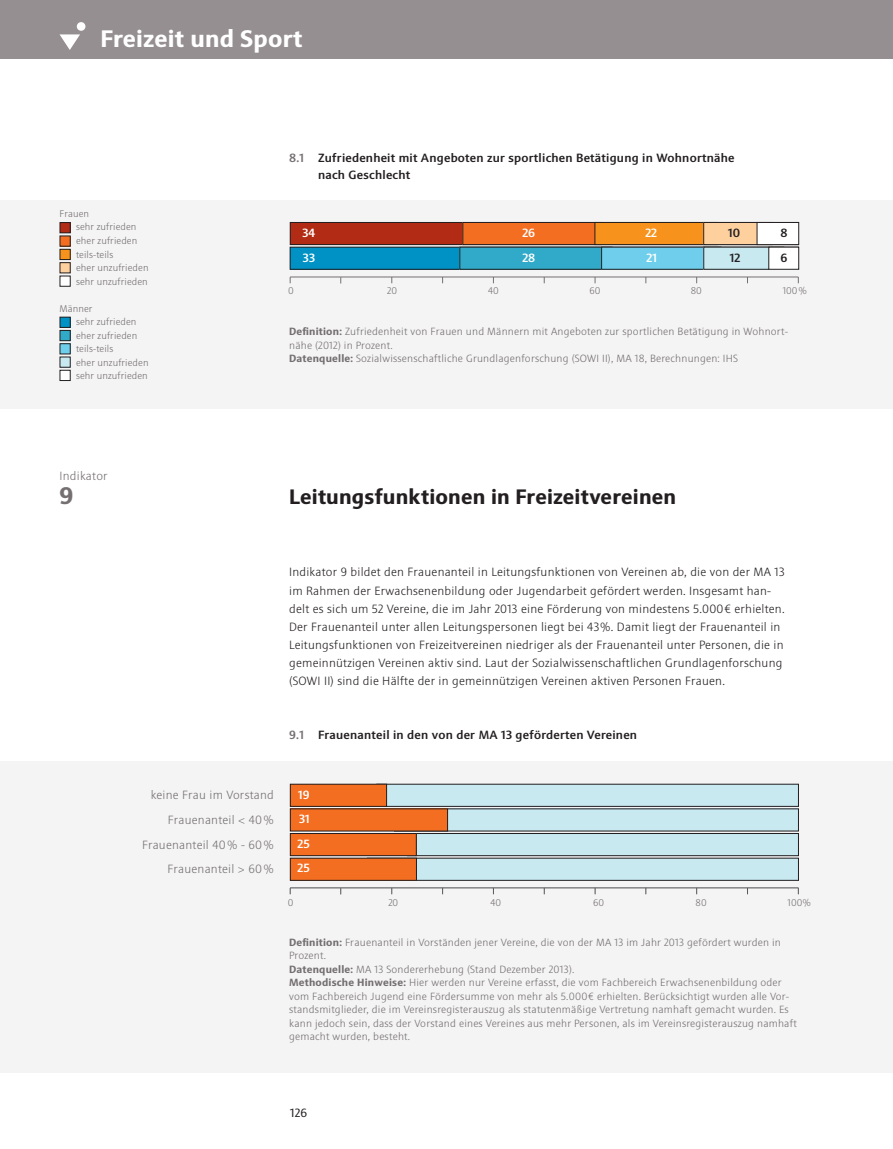
<style>
.page{position:relative;width:893px;height:1149px;background:#fff}
.page>*{position:absolute;margin:0;border:0;box-sizing:border-box;transform-origin:0 0}
.t1{font:700 24px "Sinova Pro";letter-spacing:.01em;color:#fff}
.t2{font:700 24px "Sinova Pro";color:#756f71}
.t3{font:700 21px "Sinova Pro";letter-spacing:.01em;color:#231f20}
.t4{font:300 12px/18px "Sinova Pro";letter-spacing:.02em;color:#231f20}
.t5{font:500 12px/16.5px "Sinova Pro";letter-spacing:.02em;color:#231f20}
.t6{font:300 12px "Sinova Pro";letter-spacing:.02em;color:#756f71}
.t7{font:500 12px "Sinova Pro";color:#fff}
.t8{font:12px "Sinova Pro";color:#231f20}
.t9{font:300 10.5px/13.5px "Sinova Pro";letter-spacing:.02em;color:#756f71}
.t10{font:300 9.75px/13.5px "Sinova Pro";letter-spacing:.01em;color:#756f71}
.s1{color:#756f71}
.s2{font-weight:700}
</style>
<div class="page">
<div style="left:0;top:200px;width:893px;height:208px;background:#f4f4f4"></div>
<div style="left:0;top:760px;width:893px;height:311px;background:#f4f4f4"></div>
<div style="left:0;top:0;width:893px;height:59px;background:#968f91"></div>
<div style="left:77px;top:22px;width:8px;height:9px;background:#fff;border-radius:50%"></div>
<svg style="left:60px;top:34px;width:20px;height:16px"></svg>
<div style="left:290px;top:247px;width:508px;height:22px;background:#0092c4"></div>
<div style="left:290px;top:247px;width:509px;height:22px;border:1px solid #231f20"></div>
<div style="left:460px;top:247px;width:152px;height:22px;background:#31a9c8"></div>
<div style="left:460px;top:247px;width:152px;height:22px;border:1px solid #231f20"></div>
<div style="left:602px;top:247px;width:119px;height:22px;background:#6eceeb"></div>
<div style="left:704px;top:247px;width:80px;height:22px;background:#c8e9f0"></div>
<hr style="left:290px;top:277px;width:508px;height:1px;background:#756f71">
<div style="left:769px;top:247px;width:30px;height:22px;background:#fff"></div>
<div style="left:290px;top:222px;width:508px;height:22px;background:#b22b14"></div>
<div style="left:290px;top:222px;width:509px;height:23px;border:1px solid #231f20"></div>
<div style="left:463px;top:222px;width:138px;height:22px;background:#f36e21"></div>
<div style="left:463px;top:222px;width:138px;height:23px;border:1px solid #231f20"></div>
<div style="left:595px;top:222px;width:122px;height:22px;background:#f7931d"></div>
<div style="left:595px;top:222px;width:122px;height:23px;border:1px solid #231f20"></div>
<div style="left:704px;top:222px;width:68px;height:22px;background:#fdd09e"></div>
<div style="left:703px;top:222px;width:69px;height:23px;border:1px solid #231f20"></div>
<div style="left:757px;top:222px;width:42px;height:22px;background:#fff"></div>
<div style="left:757px;top:222px;width:42px;height:23px;border:1px solid #231f20"></div>
<div style="left:377px;top:784px;width:421px;height:22px;background:#c8e9f0"></div>
<div style="left:394px;top:808px;width:404px;height:22px;background:#c8e9f0"></div>
<div style="left:408px;top:833px;width:390px;height:22px;background:#c8e9f0"></div>
<div style="left:407px;top:833px;width:392px;height:22px;border:1px solid #231f20"></div>
<div style="left:367px;top:857px;width:431px;height:23px;background:#c8e9f0"></div>
<div style="left:290px;top:784px;width:97px;height:22px;background:#f36e21"></div>
<div style="left:290px;top:808px;width:158px;height:22px;background:#f36e21"></div>
<div style="left:290px;top:833px;width:126px;height:22px;background:#f36e21"></div>
<div style="left:290px;top:833px;width:126px;height:22px;border:1px solid #231f20"></div>
<div style="left:290px;top:857px;width:126px;height:23px;background:#f36e21"></div>
<hr style="left:290px;top:887px;width:508px;height:1px;background:#57585a">
<div style="left:60px;top:222px;width:10px;height:11px;background:#b22b14"></div>
<div style="left:60px;top:222px;width:10px;height:11px;border:1px solid #231f20"></div>
<div style="left:60px;top:236px;width:10px;height:10px;background:#f36e21"></div>
<div style="left:60px;top:249px;width:10px;height:10px;background:#f7931d"></div>
<div style="left:60px;top:249px;width:10px;height:11px;border:1px solid #231f20"></div>
<div style="left:60px;top:317px;width:10px;height:10px;background:#0092c4"></div>
<div style="left:60px;top:317px;width:10px;height:10px;border:1px solid #231f20"></div>
<div style="left:60px;top:330px;width:10px;height:10px;background:#31a9c8"></div>
<div style="left:60px;top:330px;width:10px;height:11px;border:1px solid #231f20"></div>
<div style="left:60px;top:343px;width:10px;height:11px;background:#6eceeb"></div>
<div style="left:60px;top:343px;width:10px;height:11px;border:1px solid #231f20"></div>
<div style="left:60px;top:262px;width:10px;height:11px;background:#fdd09e"></div>
<div style="left:60px;top:262px;width:10px;height:11px;border:1px solid #231f20"></div>
<div style="left:60px;top:276px;width:10px;height:10px;background:#fff"></div>
<div style="left:60px;top:357px;width:10px;height:10px;background:#c8e9f0"></div>
<div style="left:60px;top:370px;width:10px;height:10px;background:#fff"></div>
<div style="left:60px;top:370px;width:10px;height:10px;border:1px solid #231f20"></div>
<h1 class="t1" style="left:100px;top:24px;width:203px">Freizeit und Sport</h1>
<p class="t10" style="left:76px;top:207px;width:74px;text-indent:-16px">Frauen<br>sehr zufrieden eher zufrieden teils-teils<br>eher unzufrieden sehr unzufrieden</p>
<p class="t10" style="left:76px;top:301px;width:74px;text-indent:-16px">Männer<br>sehr zufrieden eher zufrieden teils-teils<br>eher unzufrieden sehr unzufrieden</p>
<p class="t6" style="left:60px;top:469px;width:50px">Indikator</p>
<h1 class="t2" style="left:60px;top:482px;width:15px">9</h1>
<p class="t5" style="left:318px;top:150px;width:418px;text-indent:-29px"><span class="s1">8.1</span> Zufriedenheit mit Angeboten zur sportlichen Betätigung in Wohnortnähe nach Geschlecht</p>
<p class="t7" style="left:302px;top:226px;width:14px">34</p>
<p class="t7" style="left:522px;top:226px;width:14px">26</p>
<p class="t7" style="left:645px;top:226px;width:13px">22</p>
<p class="t5" style="left:728px;top:225px;width:13px">10</p>
<p class="t5" style="left:780px;top:225px;width:9px">8</p>
<p class="t7" style="left:303px;top:250px;width:14px">33</p>
<p class="t7" style="left:522px;top:250px;width:14px">28</p>
<p class="t7" style="left:647px;top:250px;width:12px">21</p>
<p class="t5" style="left:730px;top:249px;width:12px">12</p>
<p class="t5" style="left:780px;top:249px;width:8px">6</p>
<p class="t10" style="left:288px;top:284px;width:7px">0</p>
<p class="t10" style="left:387px;top:284px;width:11px">20</p>
<p class="t10" style="left:488px;top:284px;width:12px">40</p>
<p class="t10" style="left:589px;top:284px;width:12px">60</p>
<p class="t10" style="left:691px;top:284px;width:13px">80</p>
<p class="t10" style="left:783px;top:284px;width:26px">100%</p>
<p class="t9" style="left:289px;top:325px;width:500px"><span class="s2">Definition:</span> Zufriedenheit von Frauen und Männern mit Angeboten zur sportlichen Betätigung in Wohnort&shy;nähe (2012) in Prozent.<br><span class="s2">Datenquelle:</span> Sozialwissenschaftliche Grundlagenforschung (SOWI II), MA 18, Berechnungen: IHS</p>
<h2 class="t3" style="left:289px;top:484px;width:389px">Leitungsfunktionen in Freizeitvereinen</h2>
<p class="t4" style="left:289px;top:563px;width:497px">Indikator 9 bildet den Frauenanteil in Leitungsfunktionen von Vereinen ab, die von der MA 13 im Rahmen der Erwachsenenbildung oder Jugendarbeit gefördert werden. Insgesamt han&shy;delt es sich um 52 Vereine, die im Jahr 2013 eine Förderung von mindestens 5.000€ erhielten.<br>Der Frauenanteil unter allen Leitungspersonen liegt bei 43%. Damit liegt der Frauenanteil in Leitungsfunktionen von Freizeitvereinen niedriger als der Frauenanteil unter Personen, die in gemeinnützigen Vereinen aktiv sind. Laut der Sozialwissenschaftlichen Grundlagenforschung (SOWI II) sind die Hälfte der in gemeinnützigen Vereinen aktiven Personen Frauen.</p>
<p class="t5" style="left:289px;top:726px;width:349px"><span class="s1">9.1</span> Frauenanteil in den von der MA 13 geförderten Vereinen</p>
<p class="t6" style="left:151px;top:787px;width:125px">keine Frau im Vorstand</p>
<p class="t7" style="left:298px;top:787px;width:13px">19</p>
<p class="t6" style="left:168px;top:812px;width:108px">Frauenanteil &lt; 40%</p>
<p class="t7" style="left:299px;top:812px;width:12px">31</p>
<p class="t6" style="left:142px;top:837px;width:133px">Frauenanteil 40% - 60%</p>
<p class="t7" style="left:298px;top:836px;width:14px">25</p>
<p class="t6" style="left:167px;top:861px;width:108px">Frauenanteil &gt; 60%</p>
<p class="t7" style="left:298px;top:860px;width:14px">25</p>
<p class="t10" style="left:288px;top:895px;width:7px">0</p>
<p class="t10" style="left:388px;top:895px;width:11px">20</p>
<p class="t10" style="left:491px;top:895px;width:12px">40</p>
<p class="t10" style="left:593px;top:895px;width:12px">60</p>
<p class="t10" style="left:696px;top:895px;width:13px">80</p>
<p class="t10" style="left:788px;top:895px;width:25px">100%</p>
<p class="t9" style="left:289px;top:935px;width:509px"><span class="s2">Definition:</span> Frauenanteil in Vorständen jener Vereine, die von der MA 13 im Jahr 2013 gefördert wurden in Prozent.<br><span class="s2">Datenquelle:</span> MA 13 Sondererhebung (Stand Dezember 2013).<br><span class="s2">Methodische Hinweise:</span> Hier werden nur Vereine erfasst, die vom Fachbereich Erwachsenenbildung oder vom Fachbereich Jugend eine Fördersumme von mehr als 5.000€ erhielten. Berücksichtigt wurden alle Vor&shy;standsmitglieder, die im Vereinsregisterauszug als statutenmäßige Vertretung namhaft gemacht wurden. Es kann jedoch sein, dass der Vorstand eines Vereines aus mehr Personen, als im Vereinsregisterauszug namhaft gemacht wurden, besteht.</p>
<p class="t8" style="left:290px;top:1105px;width:18px">126</p>
</div>
